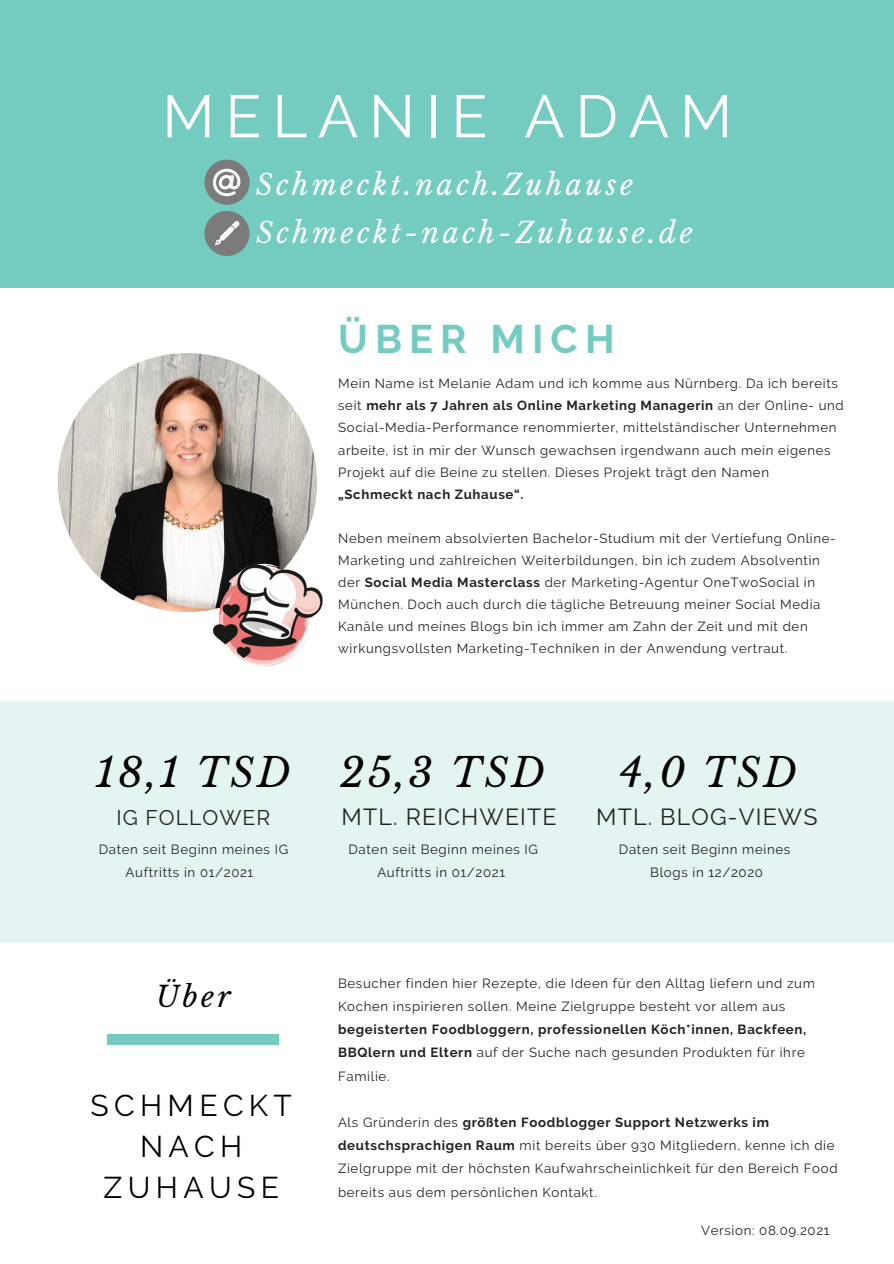
<style>
.page{position:relative;width:894px;height:1264px;background:#fff}
.page>*{position:absolute;margin:0;border:0;box-sizing:border-box;transform-origin:0 0}
.t1{font:59.55px "Raleway";letter-spacing:.18em;color:#fff}
.t2{font:italic 39.75px "Libre Baskerville";letter-spacing:.08em;color:#000}
.t3{font:700 39.75px "Raleway";letter-spacing:.18em;color:#73ccbf}
.t4{font:30px/40.8px "Raleway";letter-spacing:.18em;color:#000;text-align:center}
.t5{font:italic 28.5px "Libre Baskerville";letter-spacing:.12em;color:#fff}
.t6{font:italic 28.5px "Libre Baskerville";color:#000}
.t7{font:23.25px "Raleway";letter-spacing:.05em;color:#222}
.t8{font:21.15px "Raleway";letter-spacing:.05em;color:#222}
.t9{font:13.2px/22px "Raleway";letter-spacing:.05em;color:#222}
.s1{font-style:normal}
.s2{font-weight:700}
</style>
<div class="page">
<div style="left:0;top:0;width:893px;height:288px;background:#73ccbf"></div>
<div style="left:0;top:701px;width:893px;height:241px;background:#e3f4f2"></div>
<img style="left:58px;top:353px;width:259px;height:259px;border-radius:50%">
<div style="left:108px;top:1034px;width:171px;height:10px;background:#73ccbf"></div>
<div style="left:204px;top:160px;width:45px;height:45px;background:#7b7b7b;border-radius:50%"></div>
<svg style="left:213px;top:169px;width:27px;height:27px"></svg>
<div style="left:204px;top:211px;width:45px;height:45px;background:#7b7b7b;border-radius:50%"></div>
<svg style="left:215px;top:221px;width:24px;height:24px"></svg>
<img style="left:204px;top:555px;width:119px;height:112px">
<p class="t1" style="left:162px;top:81px;width:571px">MELANIE ADAM</p>
<p class="t5" style="left:212px;top:167px;width:422px">@ Schmeckt.nach.Zuhause</p>
<p class="t5" style="left:212px;top:215px;width:482px"><span class="s1">@</span> Schmeckt-nach-Zuhause.de</p>
<p class="t3" style="left:338px;top:316px;width:278px">ÜBER MICH</p>
<p class="t9" style="left:338px;top:373px;width:507px">Mein Name ist Melanie Adam und ich komme aus Nürnberg. Da ich bereits seit <span class="s2">mehr als 7 Jahren als Online Marketing Managerin</span> an der Online- und Social-Media-Performance renommierter, mittelständischer Unternehmen arbeite, ist in mir der Wunsch gewachsen irgendwann auch mein eigenes Projekt auf die Beine zu stellen. Dieses Projekt trägt den Namen <span class="s2">„Schmeckt nach Zuhause“.</span></p>
<p class="t9" style="left:338px;top:527px;width:499px">Neben meinem absolvierten Bachelor-Studium mit der Vertiefung Online-Marketing und zahlreichen Weiterbildungen, bin ich zudem Absolventin der <span class="s2">Social Media Masterclass</span> der Marketing-Agentur OneTwoSocial in München. Doch auch durch die tägliche Betreuung meiner Social Media Kanäle und meines Blogs bin ich immer am Zahn der Zeit und mit den wirkungsvollsten Marketing-Techniken in der Anwendung vertraut.</p>
<p class="t2" style="left:96px;top:748px;width:196px">18,1 TSD</p>
<p class="t2" style="left:339px;top:748px;width:207px">25,3 TSD</p>
<p class="t2" style="left:619px;top:748px;width:179px">4,0 TSD</p>
<p class="t8" style="left:116px;top:804px;width:155px">IG FOLLOWER</p>
<p class="t7" style="left:341px;top:803px;width:216px">MTL. REICHWEITE</p>
<p class="t7" style="left:596px;top:803px;width:223px">MTL. BLOG-VIEWS</p>
<p class="t9" style="left:125px;top:838px;width:164px;line-height:22.5px;text-indent:-27px">Daten seit Beginn meines IG<br>Auftritts in 01/2021</p>
<p class="t9" style="left:348px;top:838px;width:191px;line-height:22.5px;text-align:center">Daten seit Beginn meines IG<br>Auftritts in 01/2021</p>
<p class="t9" style="left:618px;top:838px;width:173px">Daten seit Beginn meines</p>
<p class="t9" style="left:650px;top:861px;width:114px">Blogs in 12/2020</p>
<p class="t6" style="left:156px;top:978px;width:76px">Über</p>
<p class="t4" style="left:91px;top:1085px;width:203px">SCHMECKT<br>NACH<br>ZUHAUSE</p>
<p class="t9" style="left:338px;top:971px;width:478px;line-height:23.2px">Besucher finden hier Rezepte, die Ideen für den Alltag liefern und zum Kochen inspirieren sollen. Meine Zielgruppe besteht vor allem aus <span class="s2">begeisterten Foodbloggern, professionellen Köch*innen, Backfeen, BBQlern und Eltern</span> auf der Suche nach gesunden Produkten für ihre Familie.</p>
<p class="t9" style="left:338px;top:1110px;width:501px;line-height:23.2px">Als Gründerin des <span class="s2">größten Foodblogger Support Netzwerks im deutschsprachigen Raum</span> mit bereits über 930 Mitgliedern, kenne ich die Zielgruppe mit der höchsten Kaufwahrscheinlichkeit für den Bereich Food bereits aus dem persönlichen Kontakt.</p>
<p class="t9" style="left:701px;top:1219px;width:130px">Version: 08.09.2021</p>
</div>
